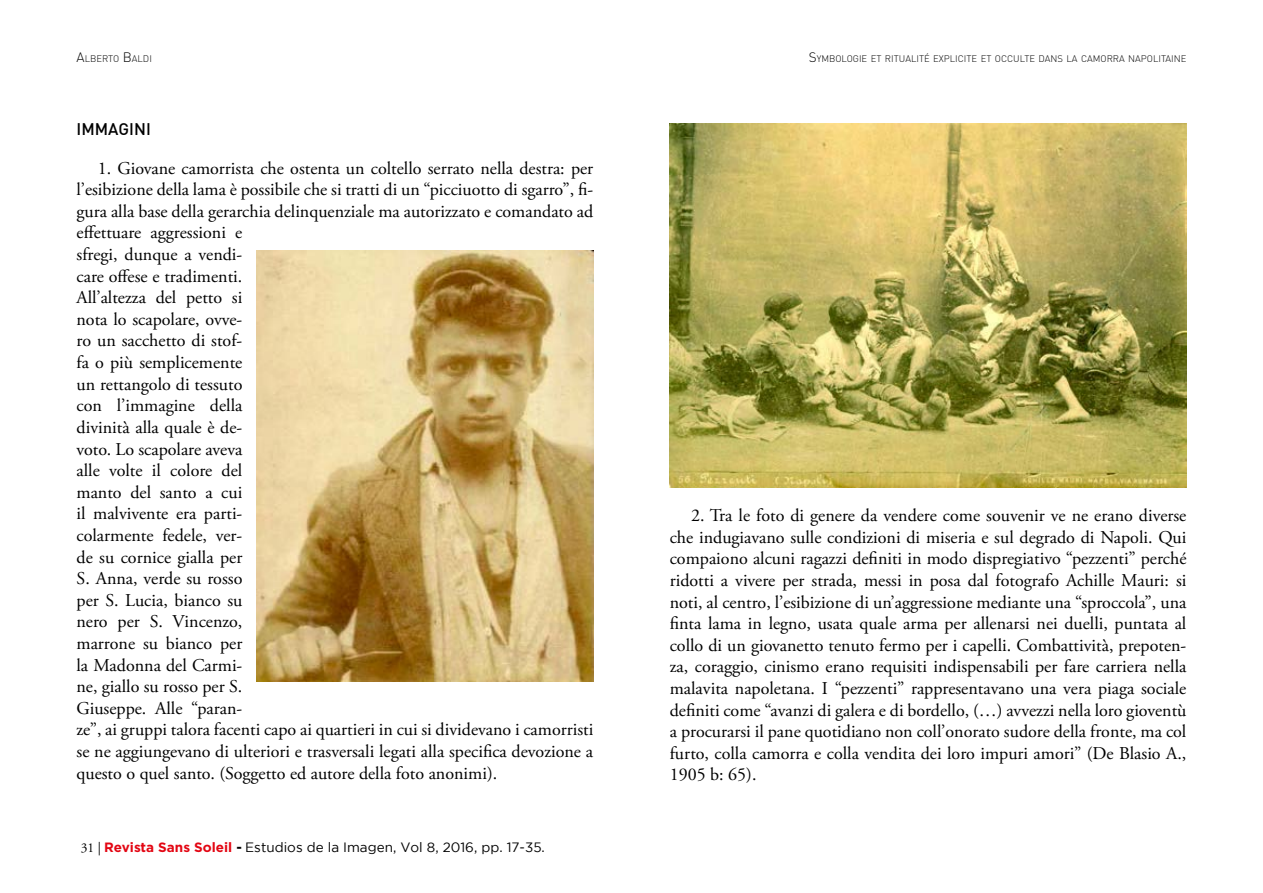
<style>
.page{position:relative;width:1263px;height:893px;background:#fff}
.page>*{position:absolute;margin:0;border:0;box-sizing:border-box;transform-origin:0 0}
.t1{font:18px/21.6px "Adobe Garamond Pro";color:#000}
.t2{font:500 16.5px "DIN";color:#000}
.t3{font:13.5px "Gotham";color:#000}
.t4{font:300 9.45px "DIN Pro";color:#000}
.s1{font-size:13.5px}
.s2{font-family:"Adobe Garamond Pro"}
.s3{font-weight:700;color:#e30613}
.s4{font-weight:700}
</style>
<div class="page">
<img style="left:256px;top:250px;width:337px;height:431px">
<img style="left:670px;top:123px;width:516px;height:364px">
<p class="t4" style="left:77px;top:52px;width:77px"><span class="s1">A</span>LBERTO <span class="s1">B</span>ALDI</p>
<p class="t4" style="left:809px;top:52px;width:379px"><span class="s1">S</span>YMBOLOGIE ET RITUALITÉ EXPLICITE ET OCCULTE DANS LA CAMORRA NAPOLITAINE</p>
<p class="t2" style="left:77px;top:119px;width:76px">IMMAGINI</p>
<p class="t1" style="left:77px;top:158px;width:518px;text-indent:21px">1. Giovane camorrista che ostenta un coltello serrato nella destra: per l’esibizione della lama è possibile che si tratti di un “picciuotto di sgarro”, fi&shy;gura alla base della gerarchia delinquenziale ma autorizzato e comandato ad effettuare aggressioni e<br>sfregi, dunque a vendi-<br>care offese e tradimenti.<br>All’altezza del petto si<br>nota lo scapolare, ovve-<br>ro un sacchetto di stof-<br>fa o più semplicemente<br>un rettangolo di tessuto<br>con l’immagine della<br>divinità alla quale è de-<br>voto. Lo scapolare aveva<br>alle volte il colore del<br>manto del santo a cui<br>il malvivente era parti-<br>colarmente fedele, ver-<br>de su cornice gialla per<br>S. Anna, verde su rosso<br>per S. Lucia, bianco su<br>nero per S. Vincenzo,<br>marrone su bianco per<br>la Madonna del Carmi-<br>ne, giallo su rosso per S.<br>Giuseppe. Alle “paran-<br>ze”, ai gruppi talora facenti capo ai quartieri in cui si dividevano i camorristi se ne aggiungevano di ulteriori e trasversali legati alla specifica devozione a questo o quel santo. (Soggetto ed autore della foto anonimi).</p>
<p class="t3" style="left:81px;top:840px;width:466px"><span class="s2">31 |</span> <span class="s3">Revista Sans Soleil</span> <span class="s4">-</span> Estudios de la Imagen, Vol 8, 2016, pp. 17-35.</p>
<p class="t1" style="left:670px;top:505px;width:518px;text-align:justify;text-indent:21px">2. Tra le foto di genere da vendere come souvenir ve ne erano diverse che indugiavano sulle condizioni di miseria e sul degrado di Napoli. Qui compaiono alcuni ragazzi definiti in modo dispregiativo “pezzenti” perché ridotti a vivere per strada, messi in posa dal fotografo Achille Mauri: si noti, al centro, l’esibizione di un’aggressione mediante una “sproccola”, una finta lama in legno, usata quale arma per allenarsi nei duelli, puntata al collo di un giovanetto tenuto fermo per i capelli. Combattività, prepoten&shy;za, coraggio, cinismo erano requisiti indispensabili per fare carriera nella malavita napoletana. I “pezzenti” rappresentavano una vera piaga sociale definiti come “avanzi di galera e di bordello, (…) avvezzi nella loro gioventù a procurarsi il pane quotidiano non coll’onorato sudore della fronte, ma col furto, colla camorra e colla vendita dei loro impuri amori” (De Blasio A., 1905 b: 65).</p>
</div>
